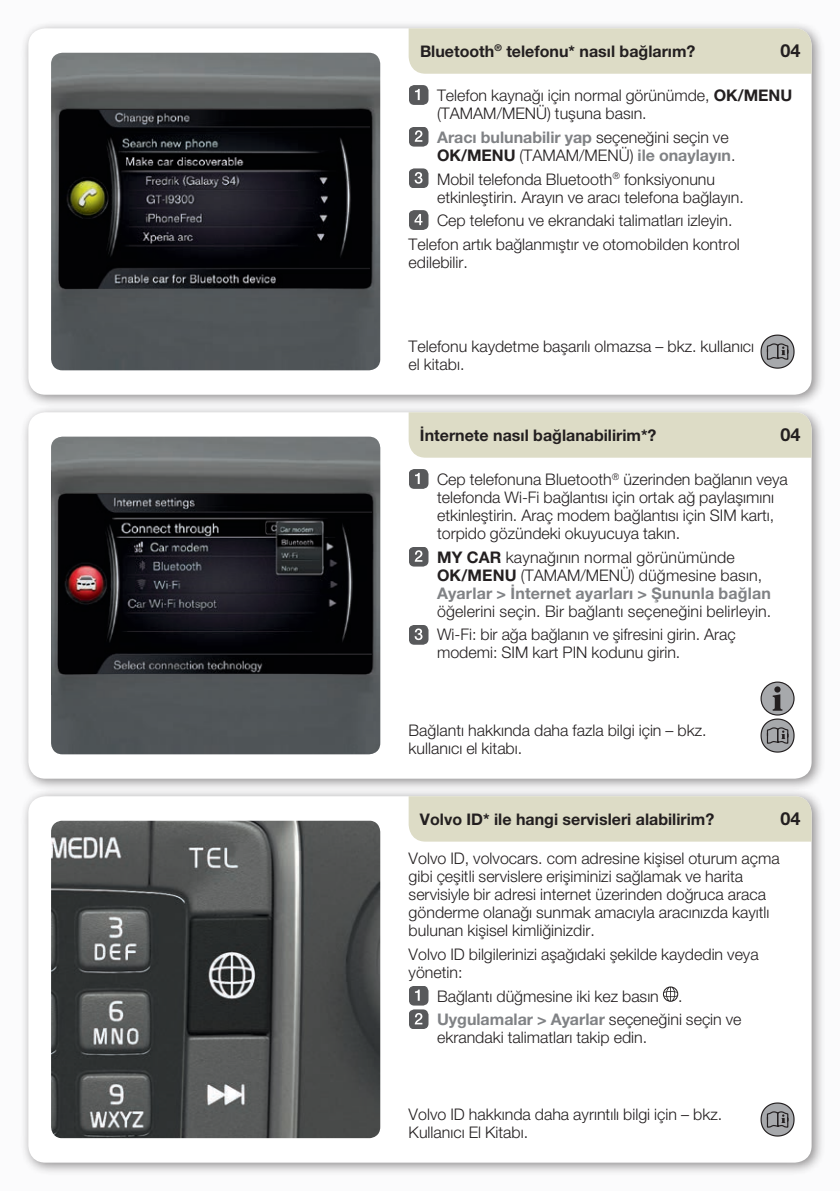
<style>
.page{position:relative;width:840px;height:1191px;background:#fff}
.page>*{position:absolute;margin:0;border:0;box-sizing:border-box;transform-origin:0 0}
.t1{font:700 18px "Helvetica Neue ECG";color:#231f20}
.t2{font:300 16px/18px "Helvetica Neue ECG";color:#231f20}
.t3{font:700 16px "Helvetica Neue ECG";color:#231f20}
.t4{font:700 16px/18px "Helvetica Neue ECG";color:#808285}
.s1{font-weight:700}
.s2{font-weight:300;color:#231f20}
.s3{color:#231f20}
.s4{font-weight:700;color:#808285}
</style>
<div class="page">
<div style="left:0;top:0;width:839px;height:1191px;background:#fbfbfc"></div>
<div style="left:20px;top:20px;width:805px;height:389px;background:#231f20;opacity:.5"></div>
<div style="left:28px;top:28px;width:783px;height:367px;background:#fff;border-radius:17px"></div>
<div style="left:20px;top:404px;width:805px;height:388px;background:#231f20;opacity:.5"></div>
<div style="left:28px;top:412px;width:783px;height:366px;background:#fff;border-radius:17px"></div>
<div style="left:20px;top:788px;width:805px;height:388px;background:#231f20;opacity:.5"></div>
<div style="left:28px;top:796px;width:783px;height:366px;background:#fff;border-radius:17px"></div>
<img style="left:51px;top:53px;width:329px;height:317px">
<svg style="left:67px;top:109px;width:294px;height:1px"></svg>
<div style="left:408px;top:28px;width:403px;height:46px;background:#dddcc6"></div>
<img style="left:51px;top:437px;width:329px;height:317px">
<svg style="left:66px;top:493px;width:296px;height:1px"></svg>
<div style="left:408px;top:412px;width:403px;height:46px;background:#dddcc6"></div>
<div style="left:408px;top:796px;width:403px;height:45px;background:#dddcc6"></div>
<img style="left:51px;top:820px;width:329px;height:318px">
<svg style="left:409px;top:85px;width:19px;height:20px"></svg>
<svg style="left:409px;top:127px;width:19px;height:20px"></svg>
<svg style="left:409px;top:168px;width:19px;height:20px"></svg>
<svg style="left:409px;top:210px;width:19px;height:20px"></svg>
<svg style="left:760px;top:334px;width:34px;height:35px"></svg>
<svg style="left:409px;top:469px;width:19px;height:20px"></svg>
<svg style="left:409px;top:547px;width:19px;height:19px"></svg>
<svg style="left:409px;top:625px;width:19px;height:19px"></svg>
<svg style="left:760px;top:718px;width:34px;height:34px"></svg>
<div style="left:760px;top:682px;width:33px;height:33px;background:#a7a9ac;border-radius:50%"></div>
<div style="left:760px;top:681px;width:34px;height:34px;border:1px solid #231f20;border-radius:50%"></div>
<svg style="left:772px;top:686px;width:10px;height:24px"></svg>
<svg style="left:663px;top:986px;width:15px;height:15px"></svg>
<svg style="left:409px;top:986px;width:19px;height:43px"></svg>
<svg style="left:760px;top:1102px;width:34px;height:34px"></svg>
<p class="t1" style="left:780px;top:40px;width:22px">04</p>
<p class="t2" style="left:437px;top:86px;width:356px">Telefon kaynağı için normal görünümde, <span class="s1">OK/MENU </span>(TAMAM/MENÜ) tuşuna basın.</p>
<p class="t4" style="left:437px;top:128px;width:300px">Aracı bulunabilir yap <span class="s2">seçeneğini seçin ve<br></span><span class="s3">OK/MENU</span> <span class="s2">(TAMAM/MENÜ)</span> ile onaylayın<span class="s2">.</span></p>
<p class="t2" style="left:437px;top:170px;width:308px">Mobil telefonda Bluetooth<sup>®</sup> fonksiyonunu etkinleştirin. Arayın ve aracı telefona bağlayın.</p>
<p class="t2" style="left:408px;top:209px;width:332px;line-height:23.6px;text-indent:28px">Cep telefonu ve ekrandaki talimatları izleyin.<br>Telefon artık bağlanmıştır ve otomobilden kontrol</p>
<p class="t2" style="left:408px;top:253px;width:61px">edilebilir.</p>
<p class="t3" style="left:420px;top:41px;width:277px">Bluetooth<sup>®</sup> telefonu* nasıl bağlarım?</p>
<p class="t2" style="left:408px;top:337px;width:347px">Telefonu kaydetme başarılı olmazsa – bkz. kullanıcı el kitabı.</p>
<p class="t3" style="left:420px;top:425px;width:238px">İnternete nasıl bağlanabilirim*?</p>
<p class="t1" style="left:780px;top:423px;width:22px">04</p>
<p class="t2" style="left:437px;top:470px;width:352px">Cep telefonuna Bluetooth<sup>®</sup> üzerinden bağlanın veya telefonda Wi-Fi bağlantısı için ortak ağ paylaşımını etkinleştirin. Araç modem bağlantısı için SIM kartı, torpido gözündeki okuyucuya takın.</p>
<p class="t2" style="left:437px;top:548px;width:335px"><span class="s1">MY CAR</span> kaynağının normal görünümünde<br><span class="s1">OK/MENU</span> (TAMAM/MENÜ) düğmesine basın,<br><span class="s4">Ayarlar &gt; İnternet ayarları &gt; Şununla bağlan</span></p>
<p class="t2" style="left:437px;top:599px;width:336px;line-height:23.6px">öğelerini seçin. Bir bağlantı seçeneğini belirleyin.<br>Wi-Fi: bir ağa bağlanın ve şifresini girin. Araç</p>
<p class="t2" style="left:437px;top:644px;width:245px">modemi: SIM kart PIN kodunu girin.</p>
<p class="t2" style="left:408px;top:721px;width:299px">Bağlantı hakkında daha fazla bilgi için – bkz. kullanıcı el kitabı.</p>
<p class="t3" style="left:420px;top:809px;width:296px">Volvo ID* ile hangi servisleri alabilirim?</p>
<p class="t1" style="left:780px;top:807px;width:22px">04</p>
<p class="t2" style="left:408px;top:849px;width:372px">Volvo ID, volvocars. com adresine kişisel oturum açma gibi çeşitli servislere erişiminizi sağlamak ve harita servisiyle bir adresi internet üzerinden doğruca araca gönderme olanağı sunmak amacıyla aracınızda kayıtlı bulunan kişisel kimliğinizdir.</p>
<p class="t2" style="left:408px;top:945px;width:351px">Volvo ID bilgilerinizi aşağıdaki şekilde kaydedin veya yönetin:</p>
<p class="t2" style="left:437px;top:984px;width:306px;line-height:23.6px">Bağlantı düğmesine iki kez basın .<br><span class="s4">Uygulamalar &gt; Ayarlar</span> seçeneğini seçin ve</p>
<p class="t2" style="left:437px;top:1028px;width:211px">ekrandaki talimatları takip edin.</p>
<p class="t2" style="left:408px;top:1105px;width:315px">Volvo ID hakkında daha ayrıntılı bilgi için – bkz.<br>Kullanıcı El Kitabı.</p>
</div>
